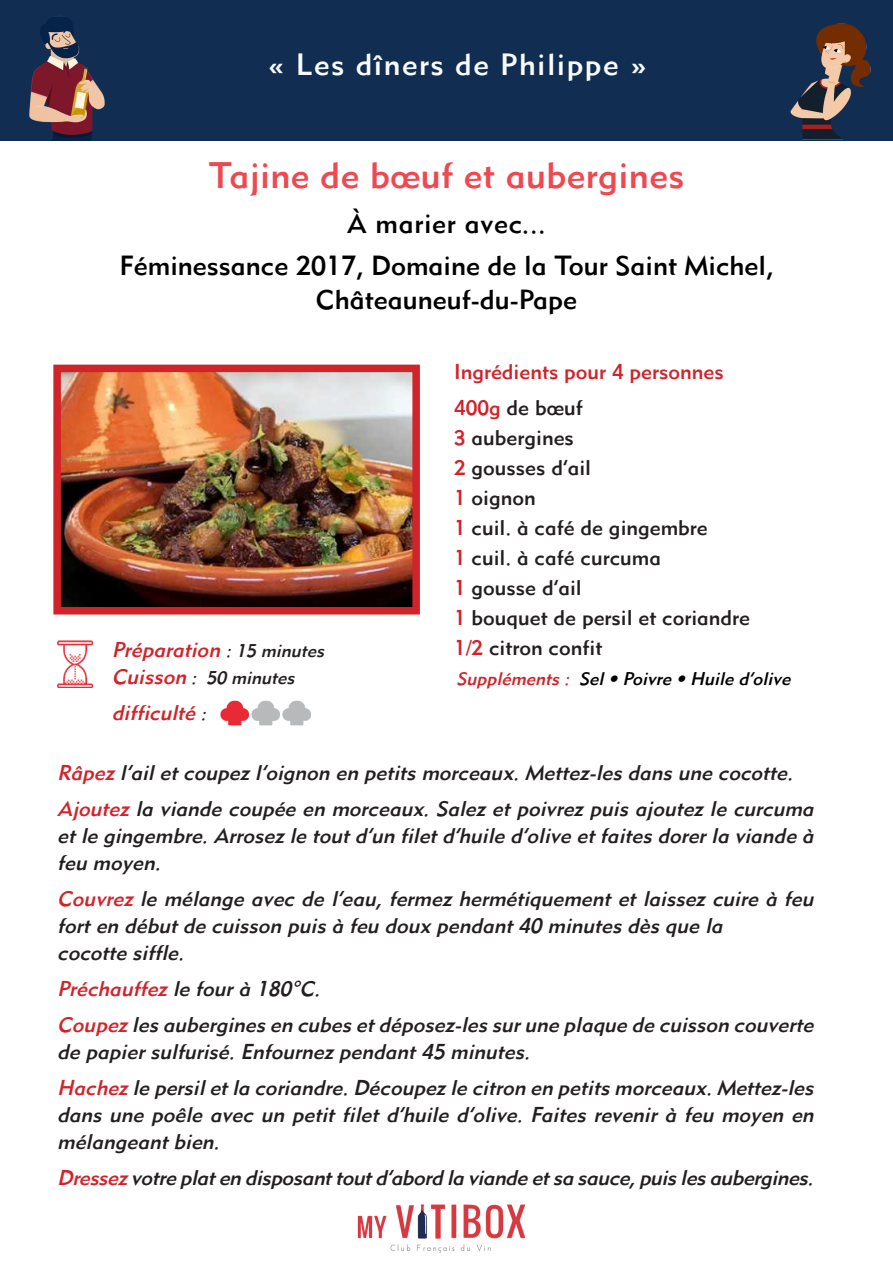
<style>
.page{position:relative;width:893px;height:1263px;background:#fff}
.page>*{position:absolute;margin:0;border:0;box-sizing:border-box;transform-origin:0 0}
.t1{font:36px "Metro Medium LT Two";letter-spacing:.01em;color:#ef4850}
.t2{font:30px "Metro Medium LT Two";letter-spacing:.05em;color:#f9fcfe}
.t3{font:27px "Metro Medium LT Two";color:#000001}
.t4{font:27px "Metro Medium LT Two";letter-spacing:.025em;color:#000001}
.t5{font:italic 21px/27px "Metro Medium LT Two";color:#231f20;text-align:justify}
.t6{font:21px "Metro Medium LT Two";color:#231f20}
.t7{font:italic 21px "Metro Medium LT Two";color:#d1232a}
.t8{font:21px "Metro Medium LT Two";color:#d1232a}
.t9{font:italic 18px "Metro Medium LT Two";color:#000}
.t10{font:italic 18px "Metro Medium LT Two";color:#231f20}
.s1{color:#d1232a}
.s2{font-size:18px;color:#231f20}
.s3{font-size:21px;color:#d1232a}
</style>
<div class="page">
<img style="left:357px;top:1204px;width:168px;height:49px">
<div style="left:2px;top:0;width:891px;height:140px;background:#112e52"></div>
<img style="left:29px;top:17px;width:76px;height:123px">
<img style="left:62px;top:374px;width:349px;height:231px">
<div style="left:53px;top:365px;width:367px;height:249px;border:8px solid #d1232a"></div>
<img style="left:790px;top:23px;width:81px;height:117px">
<img style="left:57px;top:640px;width:37px;height:48px">
<img style="left:220px;top:700px;width:91px;height:26px">
<p class="t2" style="left:268px;top:46px;width:380px">« Les dîners de Philippe »</p>
<p class="t1" style="left:209px;top:153px;width:477px">Tajine de bœuf et aubergines</p>
<p class="t4" style="left:347px;top:207px;width:200px">À marier avec...</p>
<p class="t3" style="left:119px;top:249px;width:656px">Féminessance 2017, Domaine de la Tour Saint Michel,</p>
<p class="t3" style="left:316px;top:283px;width:263px">Châteauneuf-du-Pape</p>
<p class="t8" style="left:454px;top:359px;width:271px">Ingrédients pour 4 personnes</p>
<p class="t6" style="left:454px;top:395px;width:130px"><span class="s1">400g</span> de bœuf</p>
<p class="t6" style="left:454px;top:425px;width:121px"><span class="s1">3</span> aubergines</p>
<p class="t6" style="left:454px;top:455px;width:138px"><span class="s1">2</span> gousses d’ail</p>
<p class="t6" style="left:454px;top:485px;width:83px"><span class="s1">1</span> oignon</p>
<p class="t6" style="left:454px;top:515px;width:255px"><span class="s1">1</span> cuil. à café de gingembre</p>
<p class="t6" style="left:454px;top:545px;width:208px"><span class="s1">1</span> cuil. à café curcuma</p>
<p class="t6" style="left:454px;top:575px;width:129px"><span class="s1">1</span> gousse d’ail</p>
<p class="t6" style="left:454px;top:605px;width:298px"><span class="s1">1</span> bouquet de persil et coriandre</p>
<p class="t7" style="left:112px;top:637px;width:218px">Préparation <span class="s2">:15 minutes</span></p>
<p class="t6" style="left:454px;top:635px;width:150px"><span class="s1">1/2</span> citron confit</p>
<p class="t10" style="left:112px;top:667px;width:189px"><span class="s3">Cuisson</span> : 50 minutes</p>
<p class="t7" style="left:112px;top:700px;width:100px">difficulté <span class="s2">:</span></p>
<p class="t9" style="left:456px;top:667px;width:340px"><span class="s1">Suppléments:</span> Sel• Poivre • Huile d’olive</p>
<p class="t5" style="left:57px;top:759px;width:743px"><span class="s1">Râpez</span>l’ailetcoupez l’oignon en petitsmorceaux.Mettez-lesdansune cocotte.</p>
<p class="t5" style="left:57px;top:795px;width:763px"><span class="s1">Ajoutez</span> la viande coupée en morceaux. Salez et poivrez puis ajoutez le curcuma etle gingembre.Arrosezle toutd’un filetd’huile d’olive etfaitesdorerla viande à feu moyen.</p>
<p class="t5" style="left:57px;top:885px;width:763px"><span class="s1">Couvrez</span> le mélange avec de l’eau, fermez hermétiquement et laissez cuire à feu forten débutde cuisson puisà feu doux pendant40 minutesdèsque la</p>
<p class="t5" style="left:57px;top:939px;width:134px">cocotte siffle.</p>
<p class="t5" style="left:57px;top:975px;width:270px"><span class="s1">Préchauffez</span>le fourà 180°C.</p>
<p class="t5" style="left:57px;top:1011px;width:763px"><span class="s1">Coupez</span>lesauberginesen cubesetdéposez-lessurune plaque de cuisson couverte de papiersulfurisé.Enfournezpendant45 minutes.</p>
<p class="t5" style="left:57px;top:1074px;width:763px"><span class="s1">Hachez</span>le persiletla coriandre.Découpezle citron en petitsmorceaux.Mettez-les dans une poêle avec un petit filet d’huile d’olive. Faites revenir à feu moyen en mélangeantbien.</p>
<p class="t5" style="left:57px;top:1164px;width:763px"><span class="s1">Dressez</span>votreplaten disposanttoutd’abord la viandeetsa sauce,puislesaubergines.</p>
</div>
